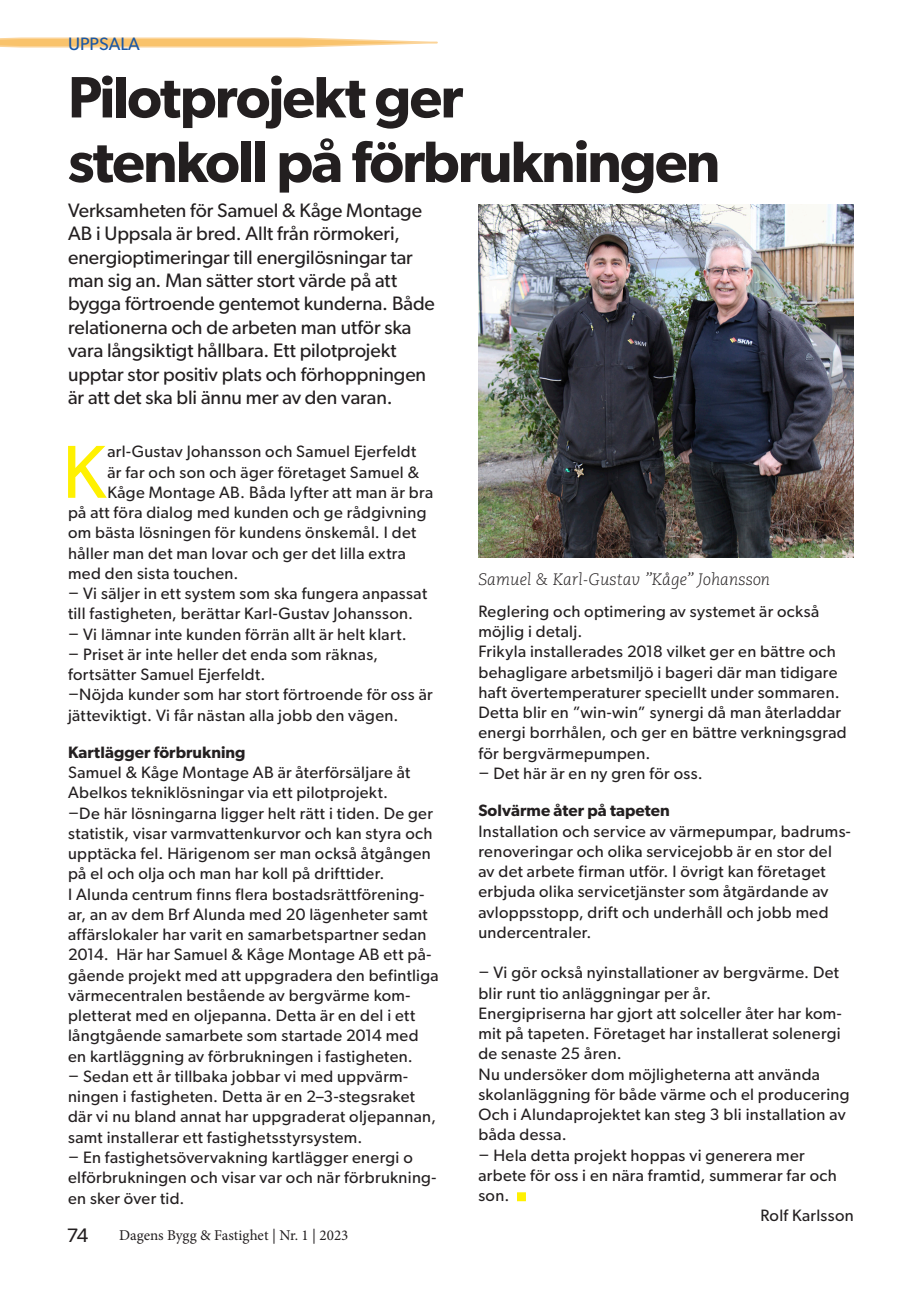
<style>
.page{position:relative;width:919px;height:1289px;background:#fff}
.page>*{position:absolute;margin:0;border:0;box-sizing:border-box;transform-origin:0 0}
.t1{font:75.15px "Gibson";color:#fff101}
.t2{font:600 58.5px/64.5px "Gibson";letter-spacing:-.03em;color:#231f20}
.t3{font:19.5px/23.4px "Gibson";letter-spacing:-.005em;color:#231f20}
.t4{font:18px "Gibson";color:#1b58a5}
.t5{font:16.5px/20.2px "Gibson";letter-spacing:.02em;color:#231f20}
.t6{font:600 16.5px "Gibson";letter-spacing:.005em;color:#231f20}
.t7{font:italic 300 16.5px "Caecilia LT Std";color:#231f20}
.t8{font:15px "Minion Pro";color:#231f20}
</style>
<div class="page">
<svg style="left:0;top:37px;width:438px;height:11px;background:#fad497"></svg>
<div style="left:517px;top:1192px;width:9px;height:9px;background:#fff101;border:2px solid #fff101"></div>
<img style="left:478px;top:205px;width:375px;height:352px">
<p class="t4" style="left:68px;top:33px;width:73px">UPPSALA</p>
<h2 class="t2" style="left:68px;top:64px;width:653px">Pilotprojekt ger<br>stenkoll på förbrukningen</h2>
<p class="t3" style="left:68px;top:198px;width:368px">Verksamheten för Samuel &amp; Kåge Montage AB i Uppsala är bred. Allt från rörmokeri, energioptimeringar till energilösningar tar man sig an. Man sätter stort värde på att bygga förtroende gentemot kunderna. Både relationerna och de arbeten man utför ska vara långsiktigt hållbara. Ett pilotprojekt upptar stor positiv plats och förhoppningen är att det ska bli ännu mer av den varan.</p>
<h1 class="t1" style="left:62px;top:426px;width:45px">K</h1>
<p class="t5" style="left:107px;top:441px;width:310px">arl-Gustav Johansson och Samuel Ejerfeldt</p>
<p class="t5" style="left:107px;top:461px;width:313px">är far och son och äger företaget Samuel &amp;</p>
<p class="t5" style="left:107px;top:481px;width:327px">Kåge Montage AB. Båda lyfter att man är bra</p>
<p class="t5" style="left:68px;top:502px;width:360px">på att föra dialog med kunden och ge rådgivning</p>
<p class="t5" style="left:68px;top:522px;width:350px">om bästa lösningen för kundens önskemål. I det</p>
<p class="t5" style="left:68px;top:542px;width:339px">håller man det man lovar och ger det lilla extra</p>
<p class="t5" style="left:68px;top:562px;width:172px">med den sista touchen.</p>
<p class="t5" style="left:68px;top:583px;width:360px">− Vi säljer in ett system som ska fungera anpassat</p>
<p class="t5" style="left:68px;top:603px;width:346px">till fastigheten, berättar Karl-Gustav Johansson.</p>
<p class="t5" style="left:68px;top:623px;width:340px">− Vi lämnar inte kunden förrän allt är helt klart.</p>
<p class="t5" style="left:68px;top:643px;width:311px">− Priset är inte heller det enda som räknas,</p>
<p class="t5" style="left:68px;top:664px;width:199px">fortsätter Samuel Ejerfeldt.</p>
<p class="t5" style="left:68px;top:684px;width:366px">−Nöjda kunder som har stort förtroende för oss är</p>
<p class="t5" style="left:68px;top:704px;width:332px">jätteviktigt. Vi får nästan alla jobb den vägen.</p>
<p class="t6" style="left:68px;top:742px;width:179px">Kartlägger förbrukning</p>
<p class="t5" style="left:68px;top:762px;width:372px">Samuel &amp; Kåge Montage AB är återförsäljare åt Abelkos tekniklösningar via ett pilotprojekt.<br>−De här lösningarna ligger helt rätt i tiden. De ger statistik, visar varmvattenkurvor och kan styra och upptäcka fel. Härigenom ser man också åtgången på el och olja och man har koll på drifttider.<br>I Alunda centrum finns flera bostadsrättförening&shy;ar, an av dem Brf Alunda med 20 lägenheter samt affärslokaler har varit en samarbetspartner sedan 2014. Här har Samuel &amp; Kåge Montage AB ett på&shy;gående projekt med att uppgradera den befintliga värmecentralen bestående av bergvärme kom&shy;pletterat med en oljepanna. Detta är en del i ett långtgående samarbete som startade 2014 med en kartläggning av förbrukningen i fastigheten.<br>− Sedan ett år tillbaka jobbar vi med uppvärm&shy;ningen i fastigheten. Detta är en 2–3-stegsraket där vi nu bland annat har uppgraderat oljepannan, samt installerar ett fastighetsstyrsystem.<br>− En fastighetsövervakning kartlägger energi o elförbrukningen och visar var och när förbrukning&shy;en sker över tid.</p>
<p class="t3" style="left:67px;top:1223px;width:23px">74</p>
<p class="t8" style="left:119px;top:1225px;width:231px">Dagens Bygg &amp; Fastighet | Nr. 1 | 2023</p>
<p class="t7" style="left:478px;top:570px;width:293px">Samuel &amp; Karl-Gustav ”Kåge” Johansson</p>
<p class="t5" style="left:478px;top:601px;width:370px">Reglering och optimering av systemet är också möjlig i detalj.<br>Frikyla installerades 2018 vilket ger en bättre och behagligare arbetsmiljö i bageri där man tidigare haft övertemperaturer speciellt under sommaren.<br>Detta blir en ”win-win” synergi då man återladdar energi borrhålen, och ger en bättre verkningsgrad för bergvärmepumpen.<br>− Det här är en ny gren för oss.</p>
<p class="t6" style="left:478px;top:800px;width:193px">Solvärme åter på tapeten</p>
<p class="t5" style="left:478px;top:820px;width:374px">Installation och service av värmepumpar, badrums&shy;renoveringar och olika servicejobb är en stor del av det arbete firman utför. I övrigt kan företaget erbjuda olika servicetjänster som åtgärdande av avloppsstopp, drift och underhåll och jobb med undercentraler.</p>
<p class="t5" style="left:478px;top:962px;width:362px">− Vi gör också nyinstallationer av bergvärme. Det</p>
<p class="t5" style="left:478px;top:982px;width:234px">blir runt tio anläggningar per år.</p>
<p class="t5" style="left:478px;top:1002px;width:365px">Energipriserna har gjort att solceller åter har kom-</p>
<p class="t5" style="left:478px;top:1022px;width:364px">mit på tapeten. Företaget har installerat solenergi</p>
<p class="t5" style="left:478px;top:1043px;width:145px">de senaste 25 åren.</p>
<p class="t5" style="left:478px;top:1063px;width:343px">Nu undersöker dom möjligheterna att använda</p>
<p class="t5" style="left:478px;top:1083px;width:372px">skolanläggning för både värme och el producering</p>
<p class="t5" style="left:478px;top:1103px;width:369px">Och i Alundaprojektet kan steg 3 bli installation av</p>
<p class="t5" style="left:478px;top:1124px;width:90px">båda dessa.</p>
<p class="t5" style="left:478px;top:1144px;width:328px">− Hela detta projekt hoppas vi generera mer</p>
<p class="t5" style="left:478px;top:1164px;width:360px">arbete för oss i en nära framtid, summerar far och</p>
<p class="t5" style="left:478px;top:1184px;width:33px">son.</p>
<p class="t5" style="left:760px;top:1205px;width:95px">Rolf Karlsson</p>
</div>
